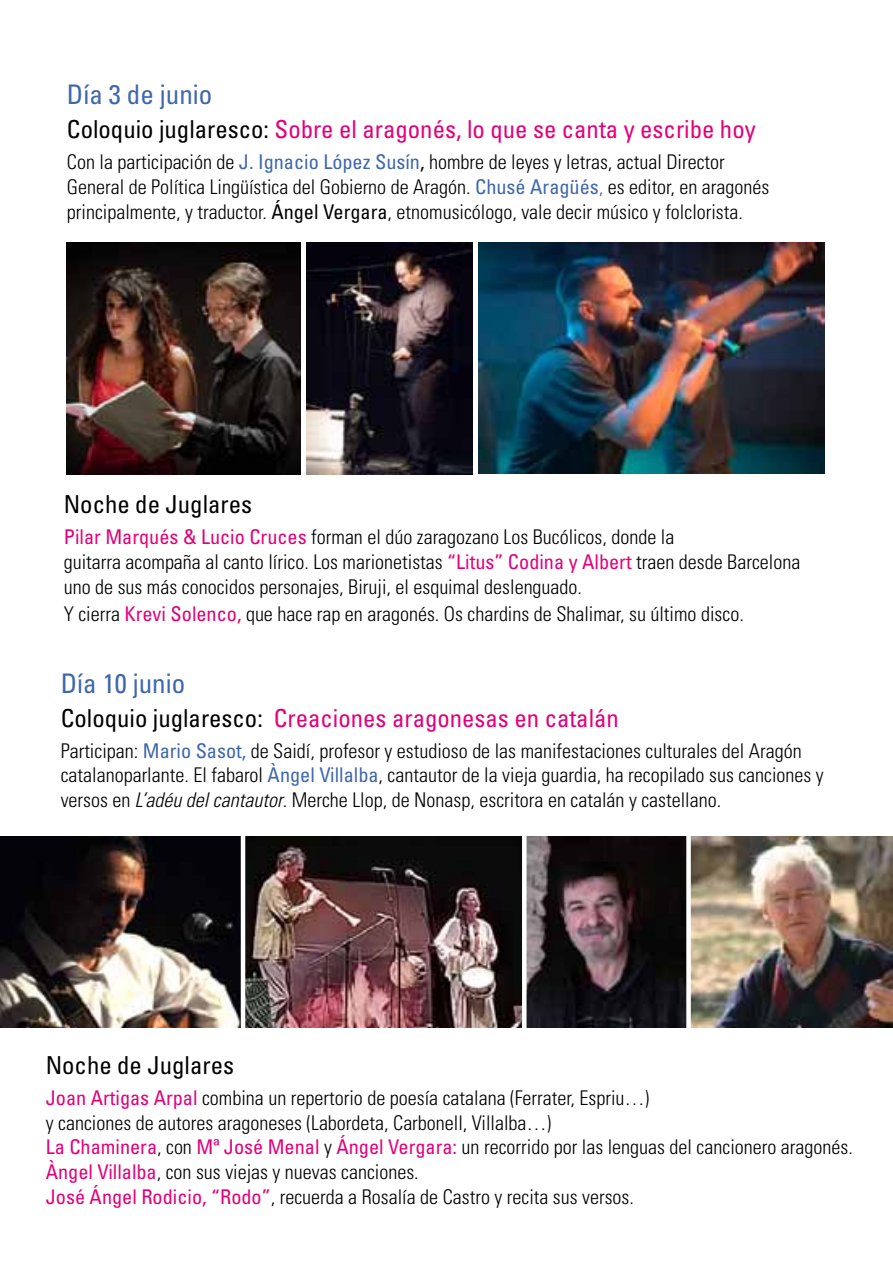
<style>
.page{position:relative;width:893px;height:1276px;background:#fff}
.page>*{position:absolute;margin:0;border:0;box-sizing:border-box;transform-origin:0 0}
.t1{font:condensed 27px "Univers";color:#3f67ab}
.t2{font:condensed 24.75px "Univers";color:#e2007a}
.t3{font:condensed 24.75px "Univers";color:#000}
.t4{font:300 condensed 20.25px/24.8px "Univers";color:#000}
.s1{color:#000}
.s2{font-weight:400;color:#3f67ab}
.s3{font-weight:400}
.s4{color:#3f67ab}
.s5{font-weight:400;color:#e2007a}
.s6{font-style:italic}
</style>
<div class="page">
<img style="left:67px;top:242px;width:233px;height:232px">
<img style="left:306px;top:242px;width:167px;height:232px">
<img style="left:479px;top:242px;width:346px;height:231px">
<img style="left:0;top:836px;width:241px;height:191px">
<img style="left:245px;top:836px;width:441px;height:191px">
<img style="left:691px;top:836px;width:201px;height:191px">
<hr style="left:522px;top:830px;width:4px;height:202px;background:#fff">
<h1 class="t1" style="left:67px;top:78px;width:147px">Día 3 de junio</h1>
<p class="t2" style="left:67px;top:113px;width:690px"><span class="s1">Coloquio juglaresco:</span> Sobre el aragonés, lo que se canta y escribe hoy</p>
<p class="t4" style="left:67px;top:149px;width:704px">Con la participación de <span class="s2">J. Ignacio López Susín</span><span class="s3">,</span> hombre de leyes y letras, actual Director<br>General de Política Lingüística del Gobierno de Aragón. <span class="s2">Chusé Aragüés</span><span class="s4">,</span> es editor, en aragonés principalmente, y traductor. <span class="s3">Ángel Vergara</span>, etnomusicólogo, vale decir músico y folclorista.</p>
<p class="t3" style="left:64px;top:489px;width:190px">Noche de Juglares</p>
<p class="t4" style="left:64px;top:525px;width:738px"><span class="s5">Pilar Marqués &amp; Lucio Cruces</span> forman el dúo zaragozano Los Bucólicos, donde la<br>guitarra acompaña al canto lírico. Los marionetistas <span class="s5">“Litus” Codina y Albert</span> traen desde Barcelona uno de sus más conocidos personajes, Biruji, el esquimal deslenguado.</p>
<p class="t4" style="left:64px;top:601px;width:681px">Y cierra <span class="s5">Krevi Solenco,</span> que hace rap en aragonés. Os chardins de Shalimar, su último disco.</p>
<h1 class="t1" style="left:61px;top:666px;width:126px">Día 10 junio</h1>
<p class="t2" style="left:61px;top:702px;width:560px"><span class="s1">Coloquio juglaresco:</span> Creaciones aragonesas en catalán</p>
<p class="t4" style="left:61px;top:738px;width:765px">Participan: <span class="s2">Mario Sasot,</span> de Saidí, profesor y estudioso de las manifestaciones culturales del Aragón catalanoparlante. El fabarol <span class="s2">Àngel Villalba</span>, cantautor de la vieja guardia, ha recopilado sus canciones y versos en <span class="s6">L’adéu del cantautor</span>. Merche Llop, de Nonasp, escritora en catalán y castellano.</p>
<p class="t3" style="left:46px;top:1049px;width:190px">Noche de Juglares</p>
<p class="t4" style="left:46px;top:1085px;width:809px"><span class="s5">Joan Artigas Arpal</span> combina un repertorio de poesía catalana (Ferrater, Espriu…)<br>y canciones de autores aragoneses (Labordeta, Carbonell, Villalba…)<br><span class="s5">La Chaminera</span>, con <span class="s5">Mª José Menal</span> y <span class="s5">Ángel Vergara:</span> un recorrido por las lenguas del cancionero aragonés.<br><span class="s5">Àngel Villalba</span>, con sus viejas y nuevas canciones.<br><span class="s5">José Ángel Rodicio, “Rodo”</span>, recuerda a Rosalía de Castro y recita sus versos.</p>
</div>
